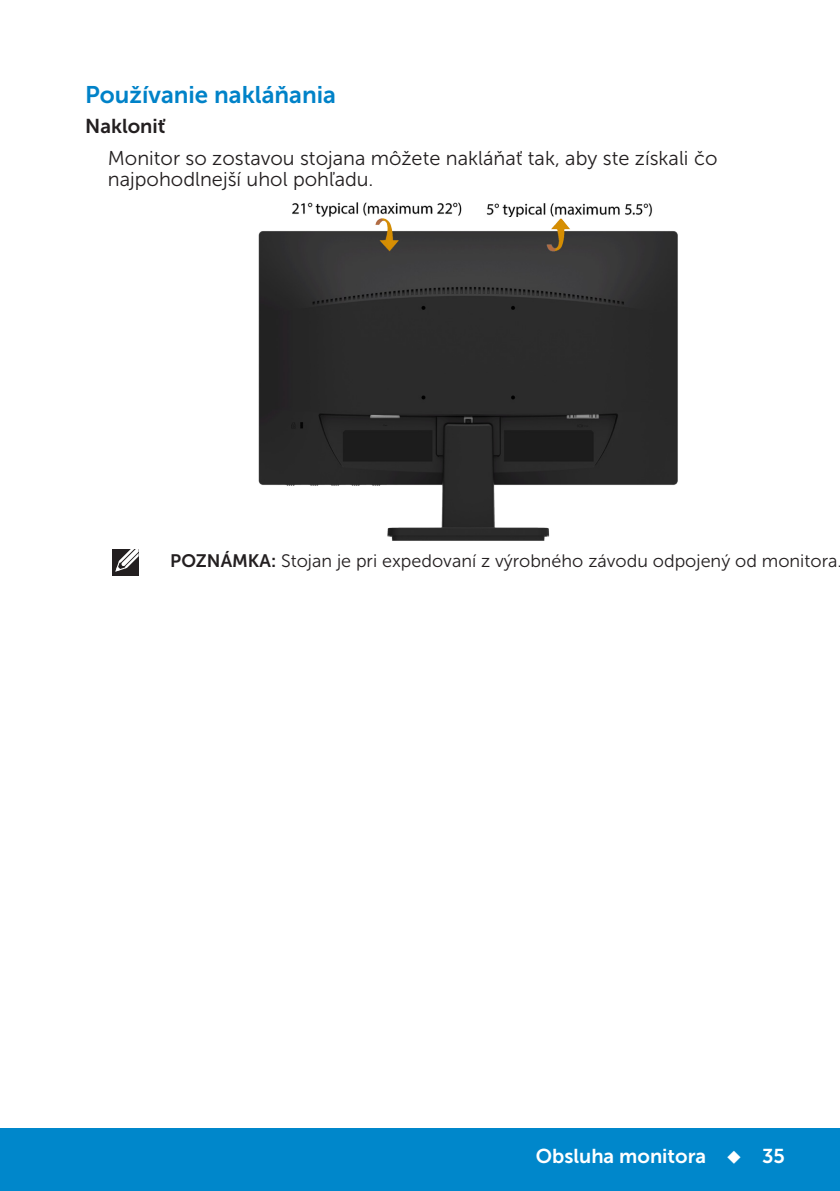
<style>
.page{position:relative;width:840px;height:1191px;background:#fff}
.page>*{position:absolute;margin:0;border:0;box-sizing:border-box;transform-origin:0 0}
.Head2{font:24px "Museo Sans For Dell 700";color:#0082c8}
.Paragraph{font:20px/21px "Museo Sans For Dell 300";color:#231f20}
.t1{font:20px "Museo Sans For Dell 700";color:#fff}
.Callout_Head{font:20px "Museo Sans For Dell 700";color:#231f20}
.Note_indent{font:18px "Museo Sans For Dell 300";color:#231f20}
.s1{font-family:"Museo Sans For Dell 700"}
</style>
<div class="page">
<div style="left:0;top:1128px;width:839px;height:63px;background:#0087cb"></div>
<img style="left:258px;top:202px;width:420px;height:339px">
<div style="left:112px;top:548px;width:26px;height:27px;background:#231f20"></div>
<svg style="left:114px;top:548px;width:25px;height:24px"></svg>
<p class="Head2" style="left:85px;top:81px;width:252px">Používanie nakláňania</p>
<p class="Callout_Head" style="left:85px;top:115px;width:82px">Nakloniť</p>
<p class="Paragraph" style="left:108px;top:148px;width:610px">Monitor so zostavou stojana môžete nakláňať tak, aby ste získali čo najpohodlnejší uhol pohľadu.</p>
<p class="Note_indent" style="left:170px;top:551px;width:672px"><span class="s1">POZNÁMKA:</span> Stojan je pri expedovaní z výrobného závodu odpojený od monitora.</p>
<p class="t1" style="left:535px;top:1144px;width:250px">Obsluha monitora ◆ 35</p>
</div>
